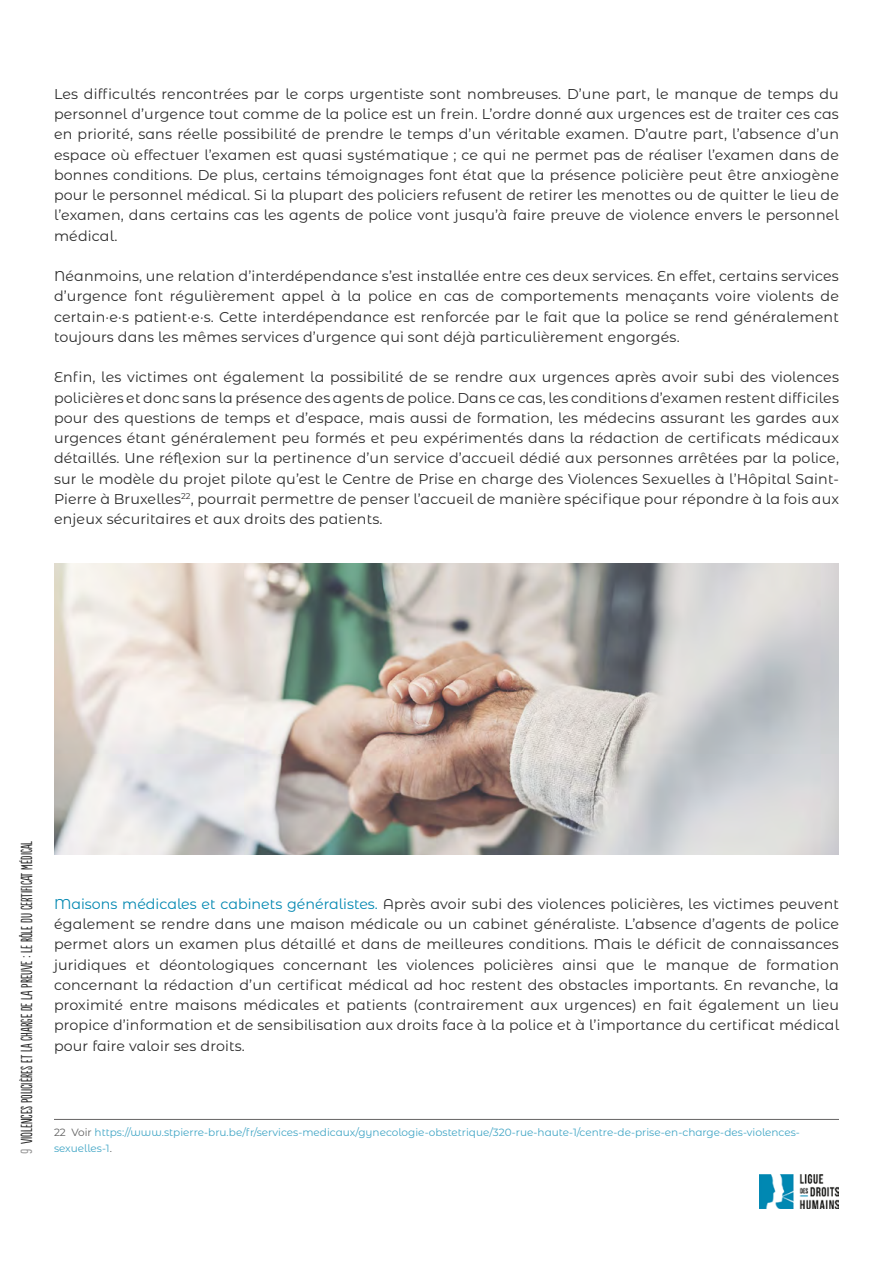
<style>
.page{position:relative;width:893px;height:1263px;background:#fff}
.page>*{position:absolute;margin:0;border:0;box-sizing:border-box;transform-origin:0 0}
.t1{font:15px "Populaire";color:#2b2b2b}
.t2{font:14.25px/20.2px "Montserrat Alternates";letter-spacing:.01em;color:#2b2b2b;text-align:justify}
.t3{font:10.5px/16.5px "Montserrat Alternates";color:#40a5c5}
.s1{color:#959595}
.s2{color:#0087b1}
.s3{color:#606060}
</style>
<div class="page">
<hr style="left:54px;top:1119px;width:785px;height:1px;background:#646363">
<img style="left:760px;top:1175px;width:79px;height:34px">
<img style="left:54px;top:563px;width:785px;height:292px">
<p class="t2" style="left:54px;top:83px;width:786px">Les difficultés rencontrées par le corps urgentiste sont nombreuses. D’une part, le manque de temps du personnel d’urgence tout comme de la police est un frein. L’ordre donné aux urgences est de traiter ces cas en priorité, sans réelle possibilité de prendre le temps d’un véritable examen. D’autre part, l’absence d’un espace où effectuer l’examen est quasi systématique ; ce qui ne permet pas de réaliser l’examen dans de bonnes conditions. De plus, certains témoignages font état que la présence policière peut être anxiogène pour le personnel médical. Si la plupart des policiers refusent de retirer les menottes ou de quitter le lieu de l’examen, dans certains cas les agents de police vont jusqu’à faire preuve de violence envers le personnel médical.</p>
<p class="t2" style="left:54px;top:265px;width:786px">Néanmoins, une relation d’interdépendance s’est installée entre ces deux services. En effet, certains services d’urgence font régulièrement appel à la police en cas de comportements menaçants voire violents de certain·e·s patient·e·s. Cette interdépendance est renforcée par le fait que la police se rend généralement toujours dans les mêmes services d’urgence qui sont déjà particulièrement engorgés.</p>
<p class="t2" style="left:54px;top:367px;width:787px">Enfin, les victimes ont également la possibilité de se rendre aux urgences après avoir subi des violences policières et donc sans la présence des agents de police. Dans ce cas, les conditions d’examen restent difficiles pour des questions de temps et d’espace, mais aussi de formation, les médecins assurant les gardes aux urgences étant généralement peu formés et peu expérimentés dans la rédaction de certificats médicaux détaillés. Une réflexion sur la pertinence d’un service d’accueil dédié aux personnes arrêtées par la police, sur le modèle du projet pilote qu’est le Centre de Prise en charge des Violences Sexuelles à l’Hôpital Saint-Pierre à Bruxelles<sup>22</sup>, pourrait permettre de penser l’accueil de manière spécifique pour répondre à la fois aux enjeux sécuritaires et aux droits des patients.</p>
<p class="t1" style="left:19px;top:1154px;width:314px;rotate:-90deg"><span class="s1">9</span> Violences policières et la charge de la preuve : le rôle du certificat médical</p>
<p class="t2" style="left:54px;top:893px;width:787px"><span class="s2">Maisons médicales et cabinets généralistes.</span> Après avoir subi des violences policières, les victimes peuvent également se rendre dans une maison médicale ou un cabinet généraliste. L’absence d’agents de police permet alors un examen plus détaillé et dans de meilleures conditions. Mais le déficit de connaissances juridiques et déontologiques concernant les violences policières ainsi que le manque de formation concernant la rédaction d’un certificat médical ad hoc restent des obstacles importants. En revanche, la proximité entre maisons médicales et patients (contrairement aux urgences) en fait également un lieu propice d’information et de sensibilisation aux droits face à la police et à l’importance du certificat médical pour faire valoir ses droits.</p>
<p class="t3" style="left:54px;top:1123px;width:747px"><span class="s3">22 Voir</span> https://www.stpierre-bru.be/fr/services-medicaux/gynecologie-obstetrique/320-rue-haute-1/centre-de-prise-en-charge-des-violences&shy;sexuelles-1<span class="s3">.</span></p>
</div>
